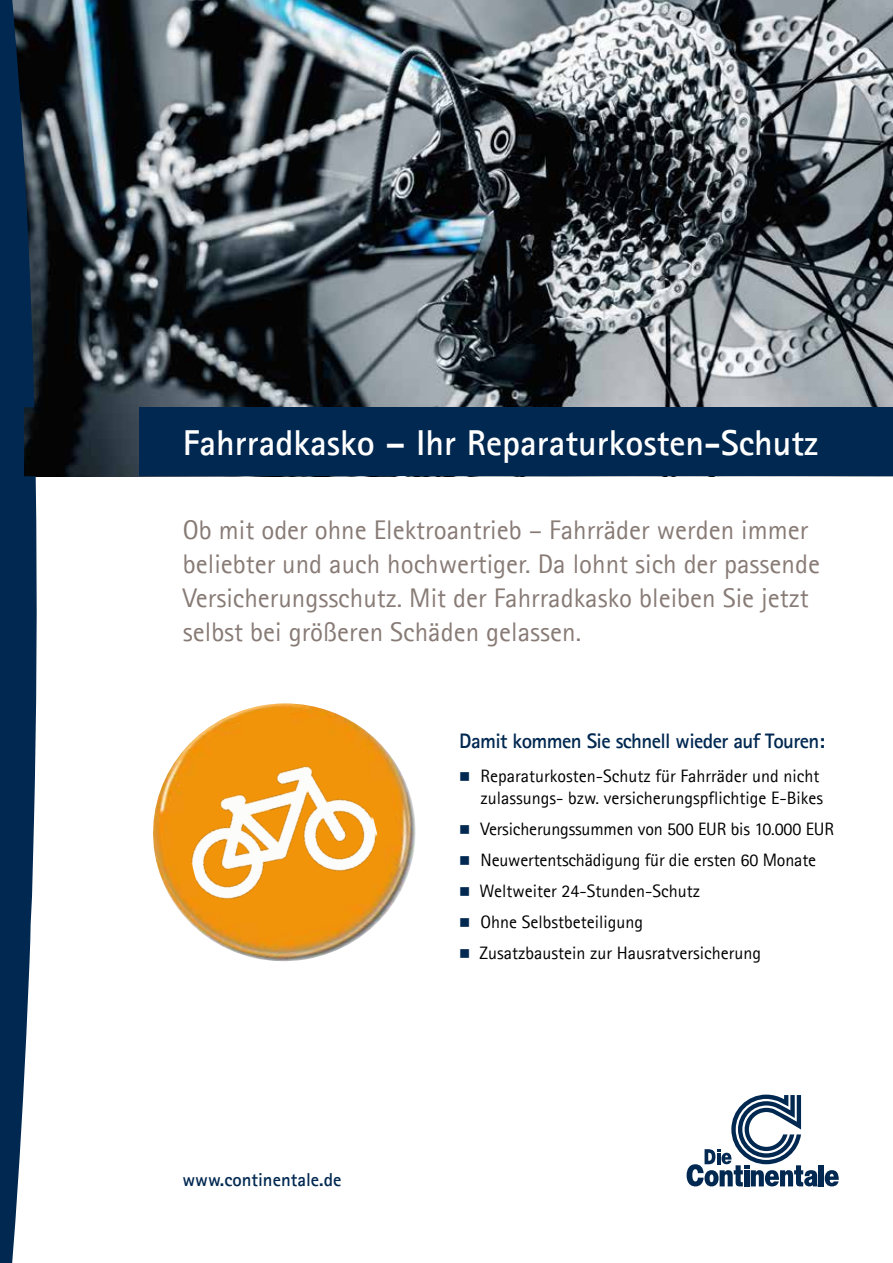
<style>
.page{position:relative;width:893px;height:1263px;background:#fff}
.page>*{position:absolute;margin:0;border:0;box-sizing:border-box;transform-origin:0 0}
.t1{font:700 36px "Agfa Rotis Sans Serif";color:#fff}
.t2{font:27px/34.2px "Agfa Rotis Sans Serif";color:#887b76}
.t3{font:700 21px "Agfa Rotis Sans Serif";letter-spacing:-.03em;color:#002851}
.t4{font:700 18.75px "Agfa Rotis Sans Serif";color:#002851}
.t5{font:18px/31px "Agfa Rotis Sans Serif";color:#000}
</style>
<div class="page">
<img style="left:153px;top:703px;width:263px;height:259px">
<img style="left:38px;top:0;width:855px;height:476px">
<div style="left:139px;top:407px;width:754px;height:69px;background:#002851"></div>
<div style="left:819px;top:1165px;width:5px;height:21px;background:#002851"></div>
<svg style="left:687px;top:1094px;width:131px;height:92px"></svg>
<svg style="left:825px;top:1170px;width:14px;height:16px"></svg>
<svg style="left:0;top:0;width:38px;height:1263px;background:#264564"></svg>
<img style="left:174px;top:717px;width:210px;height:223px">
<h1 class="t1" style="left:183px;top:420px;width:637px">Fahrradkasko – Ihr Reparaturkosten-Schutz</h1>
<h2 class="t2" style="left:183px;top:512px;width:639px">Ob mit oder ohne Elektroantrieb – Fahrräder werden immer beliebter und auch hochwertiger. Da lohnt sich der passende Versicherungsschutz. Mit der Fahrradkasko bleiben Sie jetzt selbst bei größeren Schäden gelassen.</h2>
<p class="t4" style="left:182px;top:1168px;width:161px">www.continentale.de</p>
<p class="t3" style="left:459px;top:727px;width:367px">Damit kommen Sie schnell wieder auf Touren:</p>
<p class="t5" style="left:480px;top:765px;width:344px;line-height:21.6px">Reparaturkosten-Schutz für Fahrräder und nicht zulassungs- bzw. versicherungspflichtige E-Bikes</p>
<p class="t5" style="left:479px;top:813px;width:356px">Versicherungssummen von 500 EUR bis 10.000 EUR Neuwertentschädigung für die ersten 60 Monate Weltweiter 24-Stunden-Schutz<br>Ohne Selbstbeteiligung<br>Zusatzbaustein zur Hausratversicherung</p>
</div>
